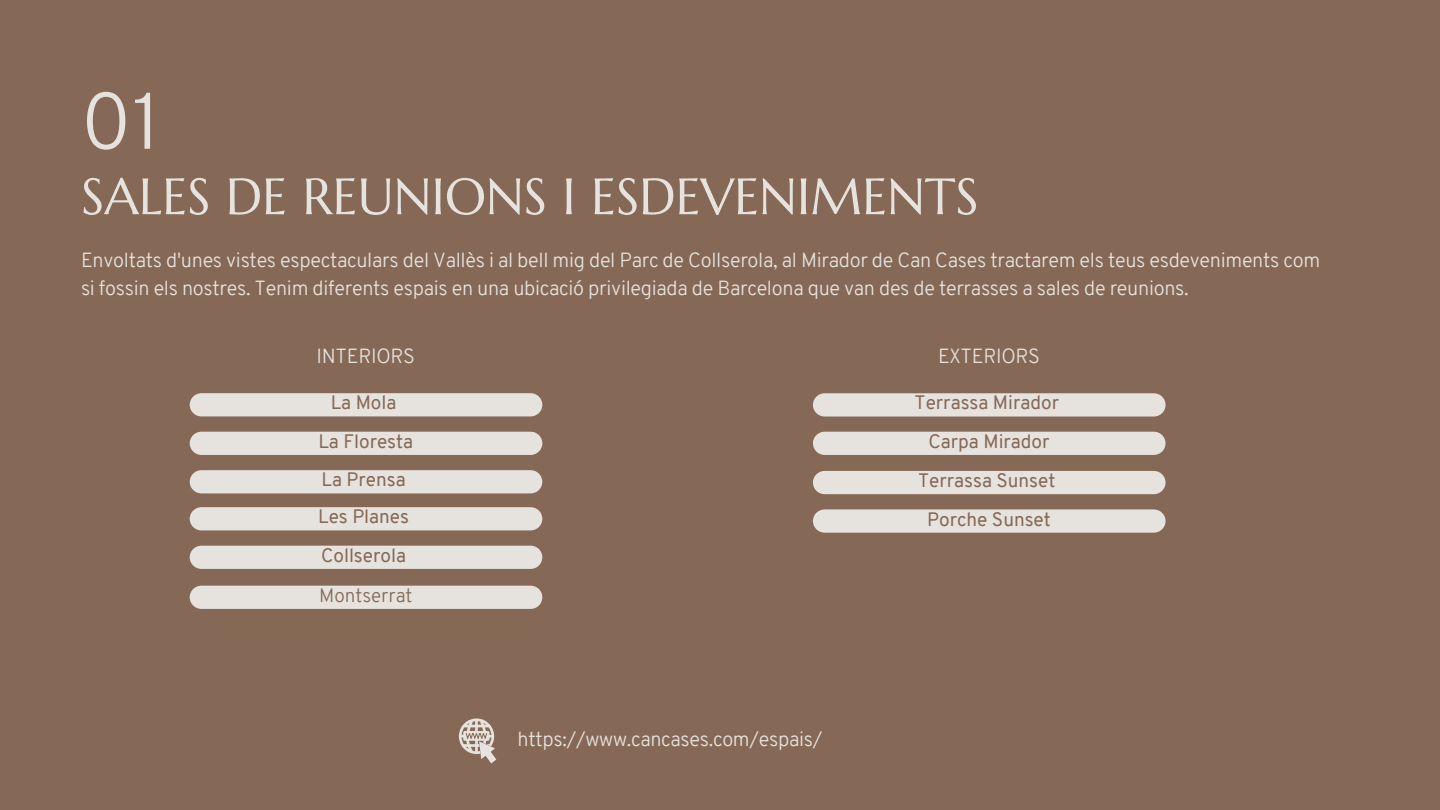
<style>
.page{position:relative;width:1440px;height:810px;background:#856856}
.page>*{position:absolute;margin:0;border:0;box-sizing:border-box;transform-origin:0 0}
.t1{font:300 80px "Overpass";color:#e6e3de}
.t2{font:51px "Marcellus";color:#e6e3de}
.t3{font:300 20px/27.8px "Overpass";letter-spacing:-.015em;color:#e6e3de}
.t4{font:19px/38.7px "Overpass";color:#856856}
.t5{font:300 19px "Overpass";color:#856856}
</style>
<div class="page">
<div style="left:190px;top:432px;width:352px;height:23px;background:#e6e3de;border-radius:12px"></div>
<div style="left:190px;top:393px;width:352px;height:23px;background:#e6e3de;border-radius:12px"></div>
<div style="left:190px;top:470px;width:352px;height:23px;background:#e6e3de;border-radius:12px"></div>
<div style="left:190px;top:507px;width:352px;height:23px;background:#e6e3de;border-radius:12px"></div>
<div style="left:190px;top:546px;width:352px;height:23px;background:#e6e3de;border-radius:12px"></div>
<div style="left:190px;top:586px;width:352px;height:23px;background:#e6e3de;border-radius:12px"></div>
<div style="left:813px;top:393px;width:353px;height:24px;background:#e6e3de;border-radius:12px"></div>
<div style="left:813px;top:432px;width:353px;height:23px;background:#e6e3de;border-radius:12px"></div>
<div style="left:813px;top:471px;width:353px;height:23px;background:#e6e3de;border-radius:12px"></div>
<div style="left:813px;top:509px;width:353px;height:24px;background:#e6e3de;border-radius:12px"></div>
<svg style="left:459px;top:718px;width:37px;height:45px"></svg>
<h1 class="t1" style="left:81px;top:89px;width:79px">01</h1>
<h2 class="t2" style="left:81px;top:165px;width:899px">SALES DE REUNIONS I ESDEVENIMENTS</h2>
<p class="t3" style="left:81px;top:248px;width:1241px">Envoltats d'unes vistes espectaculars del Vallès i al bell mig del Parc de Collserola, al Mirador de Can Cases tractarem els teus esdeveniments com si fossin els nostres. Tenim diferents espais en una ubicació privilegiada de Barcelona que van des de terrasses a sales de reunions.</p>
<p class="t3" style="left:317px;top:344px;width:100px">INTERIORS</p>
<p class="t3" style="left:938px;top:344px;width:104px">EXTERIORS</p>
<p class="t4" style="left:331px;top:385px;width:67px">La Mola</p>
<p class="t4" style="left:318px;top:424px;width:96px">La Floresta</p>
<p class="t4" style="left:318px;top:463px;width:92px;line-height:37.7px">La Prensa<br>Les Planes<br>Collserola</p>
<p class="t5" style="left:319px;top:588px;width:95px">Montserrat</p>
<p class="t3" style="left:518px;top:727px;width:307px">https://www.cancases.com/espais/</p>
<p class="t4" style="left:915px;top:385px;width:146px;text-align:center">Terrassa Mirador<br>Carpa Mirador<br>Terrassa Sunset<br>Porche Sunset</p>
</div>
